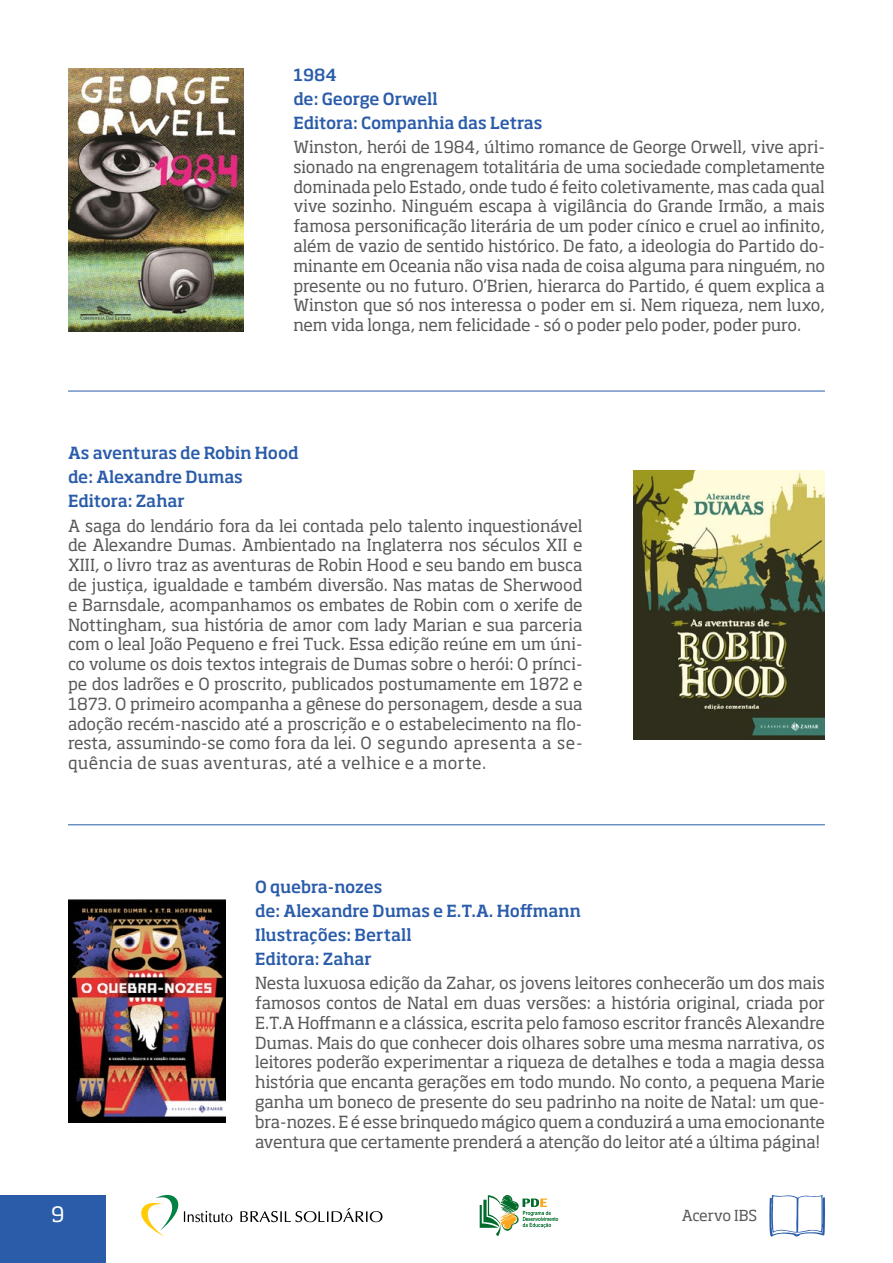
<style>
.page{position:relative;width:893px;height:1263px;background:#fff}
.page>*{position:absolute;margin:0;border:0;box-sizing:border-box;transform-origin:0 0}
.t1{font:21px "Soho Std";color:#fff}
.t2{font:16.5px/19.8px "Soho Std";color:#58595b;text-align:justify}
.t3{font:500 16.5px/24px "Soho Std";letter-spacing:-.01em;color:#2a5caa}
.t4{font:15px "Soho Std";color:#58595b}
</style>
<div class="page">
<div style="left:0;top:1195px;width:106px;height:68px;background:#2a5caa"></div>
<svg style="left:240px;top:1208px;width:142px;height:14px"></svg>
<svg style="left:141px;top:1195px;width:91px;height:42px"></svg>
<svg style="left:480px;top:1195px;width:78px;height:41px"></svg>
<svg style="left:769px;top:1195px;width:56px;height:42px"></svg>
<img style="left:68px;top:68px;width:176px;height:264px">
<hr style="left:68px;top:391px;width:757px;height:1px;background:#2a5caa">
<img style="left:634px;top:470px;width:191px;height:270px">
<img style="left:68px;top:899px;width:157px;height:224px">
<hr style="left:68px;top:824px;width:757px;height:1px;background:#2a5caa">
<p class="t3" style="left:293px;top:62px;width:251px">1984<br>de: George Orwell<br>Editora: Companhia das Letras</p>
<p class="t2" style="left:293px;top:137px;width:533px">Winston, herói de 1984, último romance de George Orwell, vive apri&shy;sionado na engrenagem totalitária de uma sociedade completamente dominada pelo Estado, onde tudo é feito coletivamente, mas cada qual vive sozinho. Ninguém escapa à vigilância do Grande Irmão, a mais famosa personificação literária de um poder cínico e cruel ao infinito, além de vazio de sentido histórico. De fato, a ideologia do Partido do&shy;minante em Oceania não visa nada de coisa alguma para ninguém, no presente ou no futuro. O’Brien, hierarca do Partido, é quem explica a Winston que só nos interessa o poder em si. Nem riqueza, nem luxo, nem vida longa, nem felicidade - só o poder pelo poder, poder puro.</p>
<p class="t3" style="left:68px;top:441px;width:232px">As aventuras de Robin Hood de: Alexandre Dumas<br>Editora: Zahar</p>
<p class="t2" style="left:68px;top:515px;width:516px">A saga do lendário fora da lei contada pelo talento inquestionável de Alexandre Dumas. Ambientado na Inglaterra nos séculos XII e XIII, o livro traz as aventuras de Robin Hood e seu bando em busca de justiça, igualdade e também diversão. Nas matas de Sherwood e Barnsdale, acompanhamos os embates de Robin com o xerife de Nottingham, sua história de amor com lady Marian e sua parceria com o leal João Pequeno e frei Tuck. Essa edição reúne em um úni&shy;co volume os dois textos integrais de Dumas sobre o herói: O prínci&shy;pe dos ladrões e O proscrito, publicados postumamente em 1872 e 1873. O primeiro acompanha a gênese do personagem, desde a sua adoção recém-nascido até a proscrição e o estabelecimento na flo&shy;resta, assumindo-se como fora da lei. O segundo apresenta a se&shy;quência de suas aventuras, até a velhice e a morte.</p>
<p class="t3" style="left:255px;top:874px;width:327px">O quebra-nozes<br>de: Alexandre Dumas e E.T.A. Hoffmann<br>Ilustrações: Bertall<br>Editora: Zahar</p>
<p class="t2" style="left:255px;top:973px;width:571px">Nesta luxuosa edição da Zahar, os jovens leitores conhecerão um dos mais famosos contos de Natal em duas versões: a história original, criada por E.T.A Hoffmann e a clássica, escrita pelo famoso escritor francês Alexandre Dumas. Mais do que conhecer dois olhares sobre uma mesma narrativa, os leitores poderão experimentar a riqueza de detalhes e toda a magia dessa história que encanta gerações em todo mundo. No conto, a pequena Marie ganha um boneco de presente do seu padrinho na noite de Natal: um que&shy;bra-nozes. E é esse brinquedo mágico quem a conduzirá a uma emocionante aventura que certamente prenderá a atenção do leitor até a última página!</p>
<p class="t1" style="left:51px;top:1201px;width:15px">9</p>
<p class="t4" style="left:682px;top:1206px;width:77px">Acervo IBS</p>
</div>
